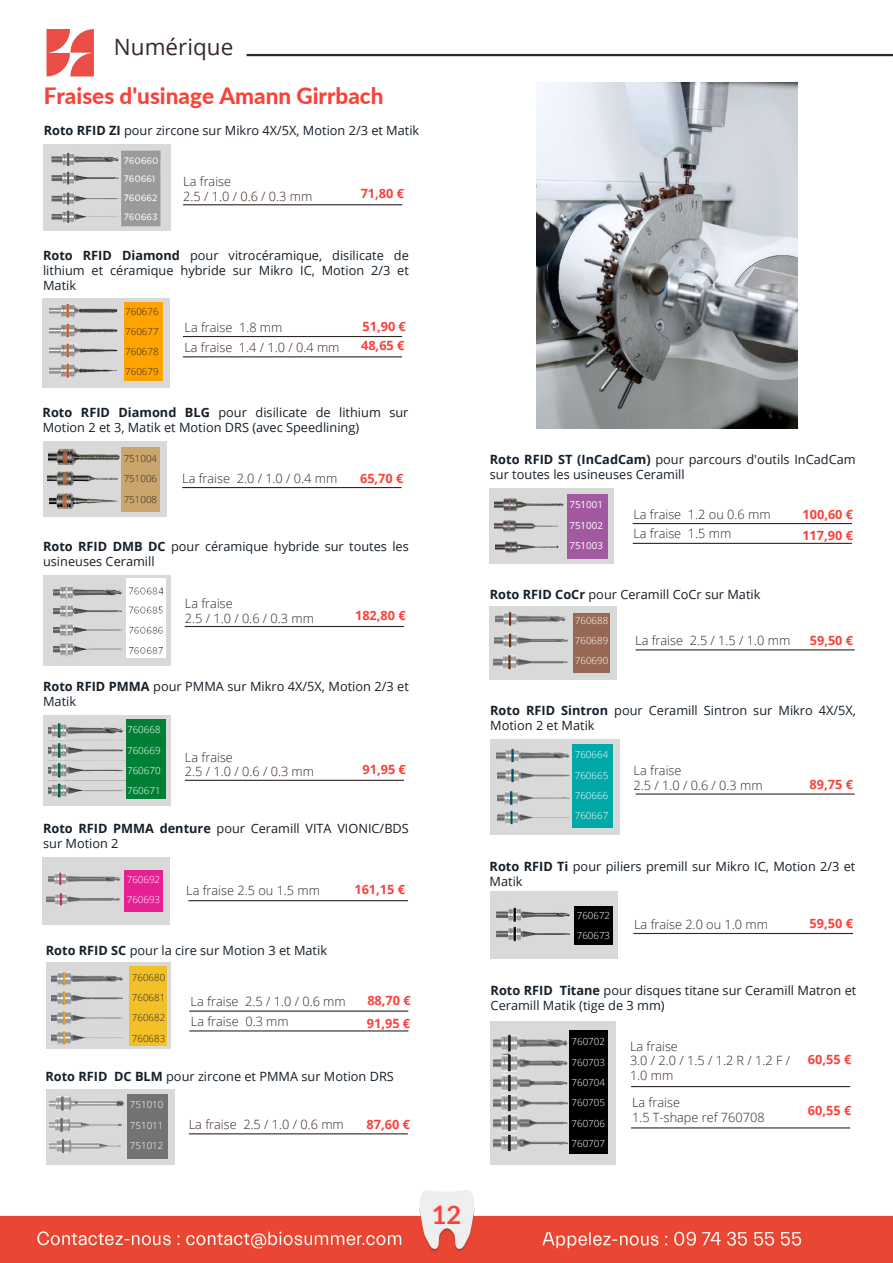
<style>
.page{position:relative;width:893px;height:1263px;background:#fff}
.page>*{position:absolute;margin:0;border:0;box-sizing:border-box;transform-origin:0 0}
.t1{font:700 25.5px "Lato";color:#f9423a}
.t2{font:800 22.5px "Lato";color:#f9423a}
.t3{font:22.5px "Open Sans";color:#382a27}
.t4{font:12.75px/14.9px "Open Sans";color:#151f28}
.t5{font:300 12.75px/14.9px "Open Sans";color:#322722}
.t6{font:700 12.75px/22.8px "Open Sans";color:#f9423a}
.t7{font:300 9.75px/20.2px "Open Sans";color:#fff;text-align:justify}
.t8{font:300 9.75px/20.2px "Open Sans";color:#322722;text-align:justify}
.t9{font:9.75px/20.2px "Open Sans";color:#fff;text-align:justify}
.s1{font-weight:700}
</style>
<div class="page">
<div style="left:44px;top:144px;width:127px;height:87px;background:#d9d9d9"></div>
<img style="left:51px;top:150px;width:110px;height:77px">
<hr style="left:183px;top:204px;width:219px;height:1px;background:#322722">
<div style="left:43px;top:298px;width:127px;height:89px;background:#d9d9d9"></div>
<div style="left:490px;top:891px;width:127px;height:67px;background:#d9d9d9"></div>
<hr style="left:183px;top:356px;width:219px;height:1px;background:#322722">
<img style="left:496px;top:907px;width:74px;height:35px">
<div style="left:44px;top:575px;width:127px;height:90px;background:#d9d9d9"></div>
<img style="left:53px;top:580px;width:113px;height:78px">
<div style="left:43px;top:715px;width:127px;height:90px;background:#d9d9d9"></div>
<div style="left:46px;top:962px;width:125px;height:87px;background:#d9d9d9"></div>
<div style="left:490px;top:606px;width:127px;height:74px;background:#d9d9d9"></div>
<img style="left:49px;top:723px;width:76px;height:75px">
<div style="left:126px;top:719px;width:39px;height:80px;background:#008037"></div>
<div style="left:574px;top:906px;width:39px;height:38px;background:#000"></div>
<img style="left:495px;top:612px;width:71px;height:14px">
<img style="left:495px;top:633px;width:73px;height:15px">
<img style="left:494px;top:655px;width:74px;height:15px">
<div style="left:573px;top:613px;width:37px;height:60px;background:#976853"></div>
<img style="left:51px;top:971px;width:72px;height:74px">
<div style="left:129px;top:966px;width:37px;height:80px;background:#f2c128"></div>
<img style="left:50px;top:303px;width:68px;height:75px">
<div style="left:124px;top:302px;width:39px;height:79px;background:#ffa300"></div>
<hr style="left:183px;top:336px;width:219px;height:1px;background:#322722">
<hr style="left:185px;top:626px;width:219px;height:1px;background:#322722">
<hr style="left:185px;top:780px;width:219px;height:1px;background:#322722">
<hr style="left:636px;top:649px;width:219px;height:1px;background:#322722">
<hr style="left:189px;top:1010px;width:219px;height:2px;background:#322722">
<hr style="left:189px;top:1030px;width:219px;height:1px;background:#322722">
<div style="left:43px;top:441px;width:123px;height:76px;background:#d9d9d9"></div>
<img style="left:48px;top:447px;width:79px;height:20px">
<div style="left:122px;top:448px;width:38px;height:64px;background:#caa56d"></div>
<img style="left:48px;top:467px;width:74px;height:21px">
<img style="left:49px;top:488px;width:73px;height:24px">
<div style="left:490px;top:488px;width:124px;height:76px;background:#d9d9d9"></div>
<hr style="left:633px;top:933px;width:220px;height:1px;background:#322722">
<hr style="left:182px;top:487px;width:219px;height:1px;background:#322722">
<div style="left:567px;top:494px;width:40px;height:65px;background:#a359a0"></div>
<hr style="left:633px;top:523px;width:219px;height:1px;background:#322722">
<hr style="left:633px;top:543px;width:219px;height:1px;background:#322722">
<img style="left:494px;top:498px;width:70px;height:14px">
<img style="left:494px;top:520px;width:64px;height:12px">
<img style="left:495px;top:541px;width:64px;height:12px">
<div style="left:46px;top:1089px;width:128px;height:75px;background:#d9d9d9"></div>
<div style="left:127px;top:1094px;width:41px;height:65px;background:#737373"></div>
<hr style="left:189px;top:1133px;width:219px;height:1px;background:#322722">
<hr style="left:188px;top:900px;width:220px;height:1px;background:#322722">
<div style="left:43px;top:858px;width:127px;height:67px;background:#d9d9d9"></div>
<div style="left:125px;top:870px;width:38px;height:42px;background:#e61f93"></div>
<img style="left:47px;top:870px;width:78px;height:41px">
<div style="left:490px;top:739px;width:129px;height:95px;background:#d9d9d9"></div>
<div style="left:572px;top:744px;width:41px;height:84px;background:#00a8a8"></div>
<hr style="left:636px;top:793px;width:219px;height:2px;background:#322722">
<img style="left:496px;top:748px;width:74px;height:14px">
<img style="left:497px;top:762px;width:73px;height:21px">
<img style="left:497px;top:791px;width:73px;height:15px">
<img style="left:497px;top:810px;width:72px;height:15px">
<img style="left:50px;top:1139px;width:71px;height:14px">
<img style="left:49px;top:1119px;width:73px;height:14px">
<img style="left:50px;top:1096px;width:74px;height:23px">
<div style="left:491px;top:1021px;width:125px;height:143px;background:#d9d9d9"></div>
<img style="left:494px;top:1030px;width:78px;height:124px">
<div style="left:570px;top:1031px;width:38px;height:123px;background:#000"></div>
<hr style="left:631px;top:1086px;width:219px;height:1px;background:#322722">
<hr style="left:631px;top:1127px;width:219px;height:1px;background:#322722">
<img style="left:0;top:1191px;width:893px;height:72px">
<img style="left:536px;top:82px;width:261px;height:347px">
<hr style="left:247px;top:54px;width:646px;height:2px;background:#322722">
<img style="left:46px;top:30px;width:48px;height:47px">
<h2 class="t3" style="left:114px;top:32px;width:121px">Numérique</h2>
<h2 class="t2" style="left:44px;top:79px;width:341px">Fraises d'usinage Amann Girrbach</h2>
<p class="t4" style="left:44px;top:123px;width:377px"><span class="s1">Roto RFID ZI</span> pour zircone sur Mikro 4X/5X, Motion 2/3 et Matik</p>
<p class="t5" style="left:183px;top:174px;width:131px">La fraise<br>2.5 / 1.0 / 0.6 / 0.3 mm</p>
<p class="t6" style="left:361px;top:182px;width:45px">71,80 €</p>
<p class="t4" style="left:43px;top:248px;width:367px;text-align:justify"><span class="s1">Roto RFID Diamond</span> pour vitrocéramique, disilicate de lithium et céramique hybride sur Mikro IC, Motion 2/3 et Matik</p>
<p class="t8" style="left:125px;top:301px;width:35px">760676<br>760677<br>760678<br>760679</p>
<p class="t5" style="left:184px;top:319px;width:100px">La fraise 1.8 mm</p>
<p class="t5" style="left:184px;top:339px;width:157px">La fraise 1.4 / 1.0 / 0.4 mm</p>
<p class="t6" style="left:362px;top:314px;width:45px">51,90 €</p>
<p class="t6" style="left:361px;top:334px;width:45px">48,65 €</p>
<p class="t4" style="left:43px;top:404px;width:367px"><span class="s1">Roto RFID Diamond BLG</span> pour disilicate de lithium sur<br>Motion 2 et 3, Matik et Motion DRS (avec Speedlining)</p>
<p class="t8" style="left:124px;top:448px;width:35px">751004<br>751006<br>751008</p>
<p class="t5" style="left:182px;top:470px;width:157px">La fraise 2.0 / 1.0 / 0.4 mm</p>
<p class="t6" style="left:360px;top:467px;width:45px">65,70 €</p>
<p class="t4" style="left:43px;top:539px;width:367px"><span class="s1">Roto RFID DMB DC</span> pour céramique hybride sur toutes les usineuses Ceramill</p>
<p class="t5" style="left:185px;top:595px;width:131px">La fraise<br>2.5 / 1.0 / 0.6 / 0.3 mm</p>
<p class="t6" style="left:355px;top:604px;width:52px">182,80 €</p>
<p class="t4" style="left:43px;top:679px;width:367px"><span class="s1">Roto RFID PMMA</span> pour PMMA sur Mikro 4X/5X, Motion 2/3 et<br>Matik</p>
<p class="t7" style="left:127px;top:719px;width:35px">760668<br>760669<br>760670<br>760671</p>
<p class="t5" style="left:185px;top:749px;width:131px">La fraise<br>2.5 / 1.0 / 0.6 / 0.3 mm</p>
<p class="t6" style="left:362px;top:758px;width:45px">91,95 €</p>
<p class="t4" style="left:43px;top:820px;width:367px"><span class="s1">Roto RFID PMMA denture</span> pour Ceramill VITA VIONIC/BDS sur Motion 2</p>
<p class="t7" style="left:127px;top:869px;width:35px">760692<br>760693</p>
<p class="t5" style="left:186px;top:883px;width:135px">La fraise 2.5 ou 1.5 mm</p>
<p class="t6" style="left:354px;top:878px;width:52px">161,15 €</p>
<p class="t4" style="left:46px;top:942px;width:283px"><span class="s1">Roto RFID SC</span> pour la cire sur Motion 3 et Matik</p>
<p class="t8" style="left:132px;top:967px;width:35px">760680<br>760681<br>760682<br>760683</p>
<p class="t5" style="left:191px;top:994px;width:157px">La fraise 2.5 / 1.0 / 0.6 mm</p>
<p class="t6" style="left:367px;top:988px;width:45px">88,70 €<br>91,95 €</p>
<p class="t5" style="left:191px;top:1013px;width:100px">La fraise 0.3 mm</p>
<p class="t4" style="left:45px;top:1068px;width:350px"><span class="s1">Roto RFID DC BLM</span> pour zircone et PMMA sur Motion DRS</p>
<p class="t7" style="left:130px;top:1094px;width:35px">751010<br>751011<br>751012</p>
<p class="t5" style="left:189px;top:1117px;width:157px">La fraise 2.5 / 1.0 / 0.6 mm</p>
<p class="t6" style="left:367px;top:1113px;width:45px">87,60 €</p>
<h1 class="t1" style="left:432px;top:1196px;width:31px">12</h1>
<p class="t4" style="left:490px;top:452px;width:367px"><span class="s1">Roto RFID ST (InCadCam)</span> pour parcours d'outils InCadCam sur toutes les usineuses Ceramill</p>
<p class="t9" style="left:569px;top:494px;width:35px">751001<br>751002<br>751003</p>
<p class="t5" style="left:633px;top:506px;width:139px">La fraise 1.2 ou 0.6 mm</p>
<p class="t6" style="left:802px;top:504px;width:52px;line-height:21.1px">100,60 €<br>117,90 €</p>
<p class="t5" style="left:633px;top:526px;width:100px">La fraise 1.5 mm</p>
<p class="t4" style="left:490px;top:587px;width:272px"><span class="s1">Roto RFID CoCr</span> pour Ceramill CoCr sur Matik</p>
<p class="t7" style="left:575px;top:610px;width:35px">760688<br>760689<br>760690</p>
<p class="t5" style="left:635px;top:633px;width:157px">La fraise 2.5 / 1.5 / 1.0 mm</p>
<p class="t6" style="left:810px;top:629px;width:45px">59,50 €</p>
<p class="t4" style="left:490px;top:703px;width:367px"><span class="s1">Roto RFID Sintron</span> pour Ceramill Sintron sur Mikro 4X/5X,<br>Motion 2 et Matik</p>
<p class="t7" style="left:575px;top:744px;width:35px">760664<br>760665<br>760666<br>760667</p>
<p class="t5" style="left:634px;top:763px;width:131px">La fraise<br>2.5 / 1.0 / 0.6 / 0.3 mm</p>
<p class="t6" style="left:810px;top:773px;width:45px">89,75 €</p>
<p class="t4" style="left:490px;top:858px;width:367px"><span class="s1">Roto RFID Ti</span> pour piliers premill sur Mikro IC, Motion 2/3 et<br>Matik</p>
<p class="t7" style="left:577px;top:905px;width:35px">760672<br>760673</p>
<p class="t5" style="left:634px;top:917px;width:135px">La fraise 2.0 ou 1.0 mm</p>
<p class="t6" style="left:810px;top:912px;width:45px">59,50 €</p>
<p class="t4" style="left:491px;top:982px;width:367px"><span class="s1">Roto RFID Titane</span> pour disques titane sur Ceramill Matron et<br>Ceramill Matik (tige de 3 mm)</p>
<p class="t7" style="left:572px;top:1031px;width:35px">760702<br>760703<br>760704<br>760705<br>760706<br>760707</p>
<p class="t5" style="left:630px;top:1038px;width:162px">La fraise<br>3.0 / 2.0 / 1.5 / 1.2 R / 1.2 F /<br>1.0 mm</p>
<p class="t5" style="left:632px;top:1094px;width:134px">La fraise<br>1.5 T-shape ref 760708</p>
<p class="t6" style="left:808px;top:1099px;width:45px">60,55 €</p>
<p class="t6" style="left:808px;top:1048px;width:45px">60,55 €</p>
</div>
